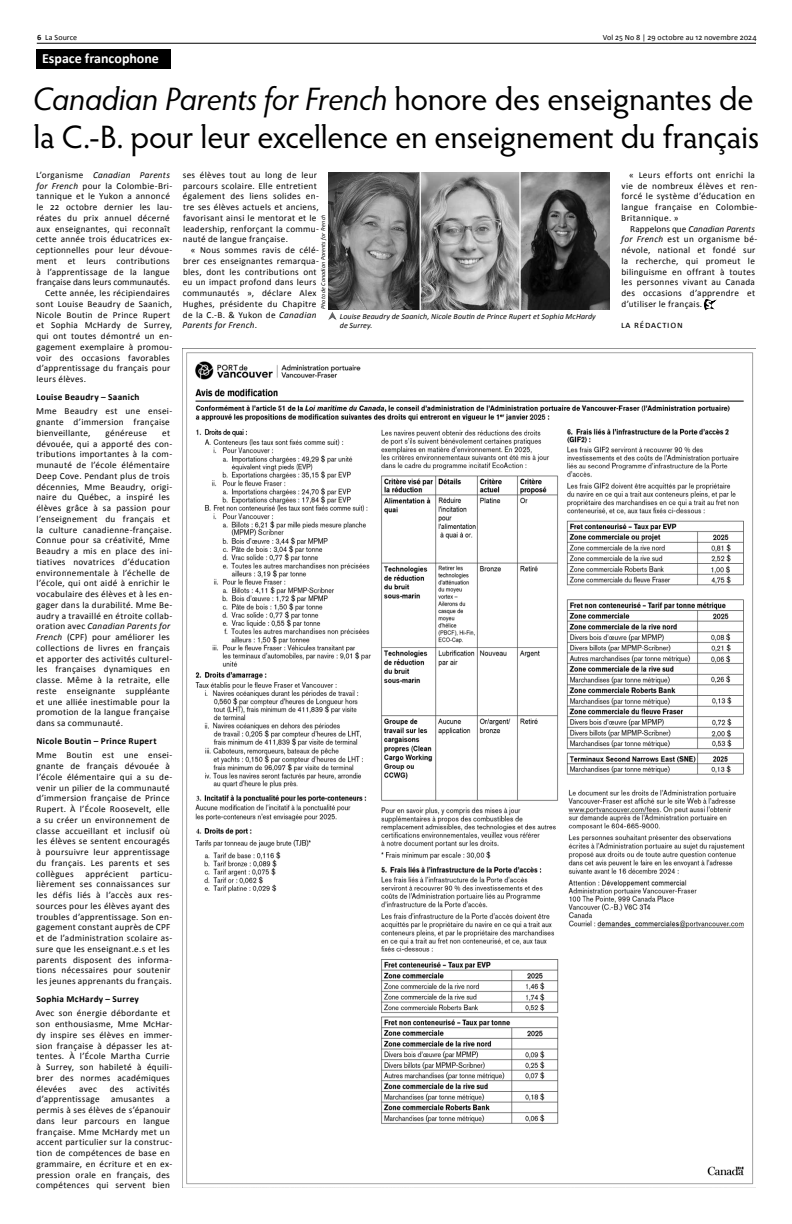
<style>
.page{position:relative;width:792px;height:1224px;background:#fff}
.page>*{position:absolute;margin:0;border:0;box-sizing:border-box;transform-origin:0 0}
.t1{font:32.6px/38.2px "Hypatia Sans Pro";letter-spacing:-.01em;color:#000}
.t2{font:700 14px "Calibri";color:#fff}
.t3{font:10px "Calibri";color:#000}
.t4{font:9.2px/10.7px "Calibri";letter-spacing:.03em;color:#000}
.t5{font:700 9.2px "Calibri";letter-spacing:.035em;color:#000}
.t6{font:9.2px "Calibri";letter-spacing:.005em;color:#000}
.t7{font:italic 9.2px "Calibri";letter-spacing:.03em;color:#000}
.t8{font:italic 8px/9px "Calibri";letter-spacing:.01em;color:#000}
.t9{font:8px "Calibri";letter-spacing:.01em;color:#000}
.t10{font:italic 6px "Calibri";letter-spacing:.02em;color:#000}
.s1{font-weight:700}
.s2{font-style:italic}
.s3{font-style:normal}
</style>
<div class="page">
<hr style="left:37px;top:43px;width:719px;height:1px;background:#000">
<svg style="left:328px;top:312px;width:9px;height:8px"></svg>
<img style="left:182px;top:348px;width:574px;height:840px">
<img style="left:329px;top:173px;width:280px;height:136px">
<div style="left:36px;top:49px;width:135px;height:19px;background:#000"></div>
<svg style="left:704px;top:299px;width:11px;height:10px"></svg>
<p class="t9" style="left:37px;top:32px;width:42px"><span class="s1">6</span> La Source</p>
<p class="t9" style="left:603px;top:32px;width:155px">Vol 25 No 8 | 29 octobre au 12 novembre 2024</p>
<h2 class="t2" style="left:42px;top:48px;width:118px">Espace francophone</h2>
<h1 class="t1" style="left:33px;top:78px;width:728px"><span class="s2">Canadian Parents for French</span> honore des enseignantes de la C.-B. pour leur excellence en enseignement du français</h1>
<p class="t7" style="left:36px;top:168px;width:135px"><span class="s3">L’organisme</span> Canadian Parents</p>
<p class="t4" style="left:36px;top:180px;width:137px"><span class="s2">for French</span> pour la Colombie-Bri-</p>
<p class="t4" style="left:37px;top:191px;width:135px">tannique et le Yukon a annoncé</p>
<p class="t4" style="left:37px;top:202px;width:137px">le 22 octobre dernier les lau-</p>
<p class="t4" style="left:36px;top:212px;width:135px">réates du prix annuel décerné</p>
<p class="t4" style="left:36px;top:223px;width:135px">aux enseignantes, qui reconnaît</p>
<p class="t4" style="left:36px;top:234px;width:137px">cette année trois éducatrices ex-</p>
<p class="t4" style="left:36px;top:245px;width:137px">ceptionnelles pour leur dévoue-</p>
<p class="t4" style="left:36px;top:255px;width:135px">ment et leurs contributions</p>
<p class="t4" style="left:36px;top:266px;width:135px">à l’apprentissage de la langue</p>
<p class="t6" style="left:37px;top:276px;width:135px">française dans leurs communautés.</p>
<p class="t4" style="left:45px;top:288px;width:126px">Cette année, les récipiendaires</p>
<p class="t4" style="left:36px;top:298px;width:137px">sont Louise Beaudry de Saanich,</p>
<p class="t4" style="left:36px;top:309px;width:135px">Nicole Boutin de Prince Rupert</p>
<p class="t4" style="left:36px;top:320px;width:137px">et Sophia McHardy de Surrey,</p>
<p class="t4" style="left:36px;top:331px;width:137px">qui ont toutes démontré un en-</p>
<p class="t4" style="left:36px;top:341px;width:137px">gagement exemplaire à promou-</p>
<p class="t4" style="left:37px;top:352px;width:135px">voir des occasions favorables</p>
<p class="t4" style="left:36px;top:363px;width:135px">d’apprentissage du français pour</p>
<p class="t4" style="left:37px;top:374px;width:51px">leurs élèves.</p>
<p class="t5" style="left:36px;top:390px;width:105px">Louise Beaudry – Saanich</p>
<p class="t4" style="left:36px;top:406px;width:137px">Mme Beaudry est une ensei&shy;gnante d’immersion française bienveillante,</p>
<p class="t4" style="left:621px;top:169px;width:138px;text-indent:8px">« Leurs efforts ont enrichi la vie de nombreux élèves et ren&shy;forcé le système d’éducation en langue française en Colombie-<br>Britannique. »</p>
<p class="t4" style="left:621px;top:223px;width:138px;text-indent:9px">Rappelons que <span class="s2">Canadian Parents for French</span> est un organisme bé&shy;névole, national et fondé sur la recherche, qui promeut le bilinguisme en offrant à toutes les personnes vivant au Canada des occasions d’apprendre et d’utiliser le français.</p>
<p class="t3" style="left:621px;top:318px;width:57px">LA RÉDACTION</p>
<p class="t4" style="left:183px;top:169px;width:138px">ses élèves tout au long de leur parcours scolaire. Elle entretient également des liens solides en&shy;tre ses élèves actuels et anciens, favorisant ainsi le mentorat et le leadership, renforçant la commu&shy;nauté de langue française.</p>
<p class="t4" style="left:183px;top:244px;width:138px;text-indent:8px">« Nous sommes ravis de célé&shy;brer ces enseignantes remarqua&shy;bles, dont les contributions ont eu un impact profond dans leurs communautés », déclare Alex<br>Hughes, présidente du Chapitre de la C.-B. &amp; Yukon de <span class="s2">Canadian<br>Parents for French</span>.</p>
<p class="t10" style="left:319px;top:309px;width:96px;rotate:-90deg">Photo de Canadian Parents for French</p>
<p class="t8" style="left:340px;top:311px;width:258px">Louise Beaudry de Saanich, Nicole Boutin de Prince Rupert et Sophia McHardy de Surrey.</p>
<p class="t4" style="left:106px;top:427px;width:43px">généreuse</p>
<p class="t4" style="left:36px;top:427px;width:138px;text-indent:126px">et dévouée, qui a apporté des con&shy;tributions importantes à la com&shy;munauté de l’école élémentaire<br>Deep Cove. Pendant plus de trois décennies, Mme Beaudry, origi&shy;naire du Québec, a inspiré les élèves grâce à sa passion pour l’enseignement du français et la culture canadienne-française.<br>Connue pour sa créativité, Mme<br>Beaudry a mis en place des ini&shy;tiatives novatrices d’éducation environnementale à l’échelle de l’école, qui ont aidé à enrichir le vocabulaire des élèves et à les en&shy;gager dans la durabilité. Mme Be&shy;audry a travaillé en étroite collab&shy;oration avec <span class="s2">Canadian Parents for<br>French</span> (CPF) pour améliorer les collections de livres en français et apporter des activités culturel&shy;les françaises dynamiques en classe. Même à la retraite, elle reste enseignante suppléante et une alliée inestimable pour la promotion de la langue française dans sa communauté.</p>
<p class="t5" style="left:36px;top:734px;width:122px">Nicole Boutin – Prince Rupert</p>
<p class="t4" style="left:36px;top:750px;width:137px">Mme Boutin est une ensei&shy;gnante de français dévouée à l’école élémentaire qui a su de&shy;venir un pilier de la communauté d’immersion française de Prince<br>Rupert. À l’École Roosevelt, elle a su créer un environnement de classe accueillant et inclusif où les élèves se sentent encouragés à poursuivre leur apprentissage du français. Les parents et ses collègues</p>
<p class="t4" style="left:86px;top:868px;width:45px">apprécient</p>
<p class="t4" style="left:36px;top:868px;width:138px;text-indent:104px">particu&shy;lièrement ses connaissances sur les défis liés à l’accès aux res&shy;sources pour les élèves ayant des troubles d’apprentissage. Son en&shy;gagement constant auprès de CPF et de l’administration scolaire as&shy;sure que les enseignant.e.s et les parents disposent des informa&shy;tions nécessaires pour soutenir les jeunes apprenants du français.</p>
<p class="t5" style="left:36px;top:992px;width:104px">Sophia McHardy – Surrey</p>
<p class="t4" style="left:36px;top:1008px;width:138px">Avec son énergie débordante et son enthousiasme, Mme McHar&shy;dy inspire ses élèves en immer&shy;sion française à dépasser les at&shy;tentes. À l’École Martha Currie à Surrey, son habileté à équili&shy;brer des normes académiques élevées</p>
<p class="t4" style="left:36px;top:1083px;width:137px;text-indent:100px">activités d’apprentissage amusantes a permis à ses élèves de s’épanouir dans leur parcours en langue française. Mme McHardy met un accent particulier sur la construc&shy;tion de compétences de base en grammaire, en écriture et en ex&shy;pression orale en français, des compétences qui servent bien</p>
<p class="t4" style="left:79px;top:1083px;width:19px">avec</p>
<p class="t4" style="left:110px;top:1083px;width:15px">des</p>
</div>
